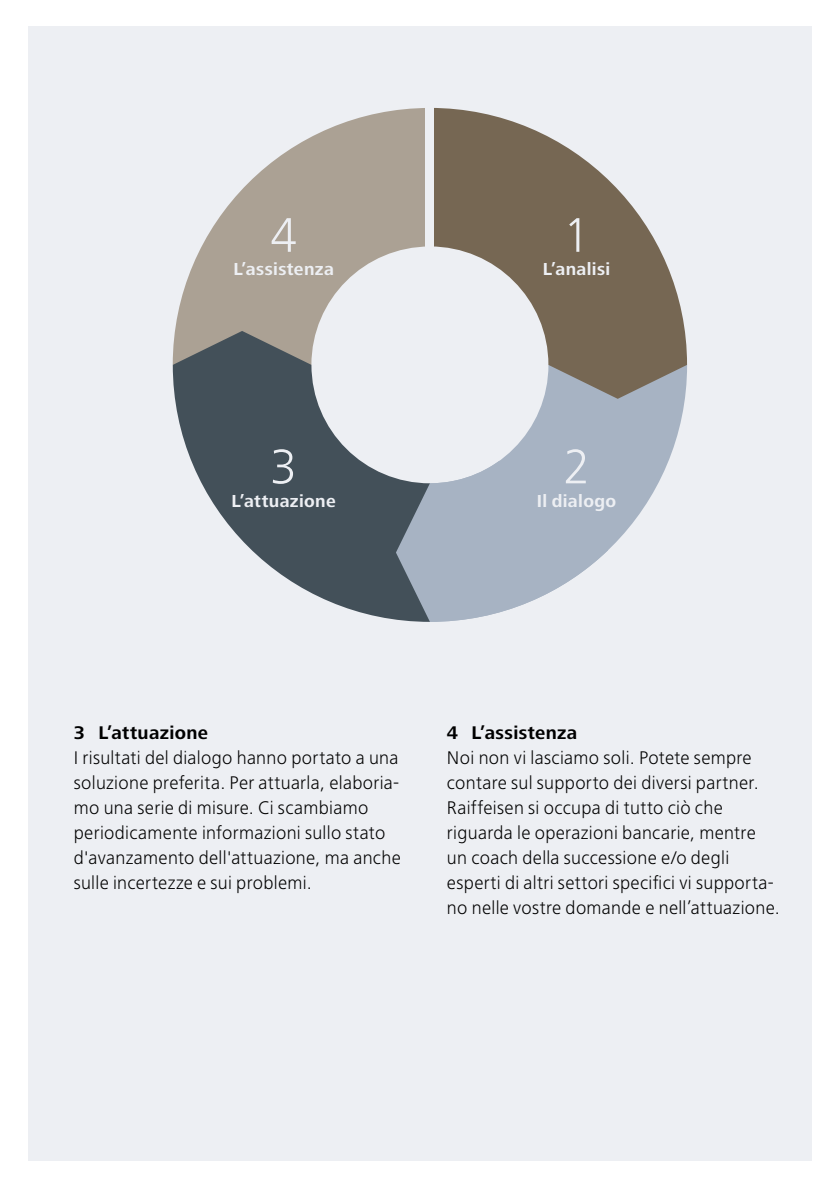
<style>
.page{position:relative;width:840px;height:1191px;background:#fff}
.page>*{position:absolute;margin:0;border:0;box-sizing:border-box;transform-origin:0 0}
.t1{font:300 50.4px "Frutiger Next LT";color:#edeff3}
.t2{font:300 19px/25px "Frutiger Next LT";letter-spacing:.015em;color:#000}
.t3{font:700 19px "Frutiger Next LT";letter-spacing:.02em;color:#000}
.t4{font:700 18px "Frutiger Next LT";letter-spacing:.02em;color:#edeff3}
</style>
<div class="page">
<div style="left:28px;top:26px;width:783px;height:1134px;background:#edeff3"></div>
<svg style="left:499px;top:399px;width:186px;height:152px;fill:#a7b3c3"></svg>
<svg style="left:434px;top:108px;width:252px;height:291px;fill:#766753"></svg>
<svg style="left:175px;top:108px;width:250px;height:223px;fill:#aba194"></svg>
<svg style="left:173px;top:331px;width:222px;height:289px;fill:#435059"></svg>
<svg style="left:395px;top:461px;width:212px;height:161px"></svg>
<h1 class="t1" style="left:270px;top:207px;width:28px">4</h1>
<p class="t4" style="left:233px;top:259px;width:102px">L’assistenza</p>
<h1 class="t1" style="left:270px;top:439px;width:28px">3</h1>
<p class="t4" style="left:231px;top:491px;width:106px">L’attuazione</p>
<h1 class="t1" style="left:563px;top:207px;width:28px">1</h1>
<p class="t4" style="left:542px;top:259px;width:69px">L’analisi</p>
<h1 class="t1" style="left:563px;top:439px;width:28px">2</h1>
<p class="t4" style="left:536px;top:491px;width:81px">Il dialogo</p>
<p class="t3" style="left:74px;top:722px;width:136px">3 L’attuazione</p>
<p class="t2" style="left:74px;top:745px;width:328px">I risultati del dialogo hanno portato a una soluzione preferita. Per attuarla, elaboria&shy;mo una serie di misure. Ci scambiamo periodicamente informazioni sullo stato d'avanzamento dell'attuazione, ma anche sulle incertezze e sui problemi.</p>
<p class="t3" style="left:446px;top:722px;width:132px">4 L’assistenza</p>
<p class="t2" style="left:446px;top:745px;width:334px">Noi non vi lasciamo soli. Potete sempre contare sul supporto dei diversi partner.<br>Raiffeisen si occupa di tutto ciò che riguarda le operazioni bancarie, mentre un coach della successione e/o degli esperti di altri settori specifici vi supporta&shy;no nelle vostre domande e nell’attuazione.</p>
</div>
